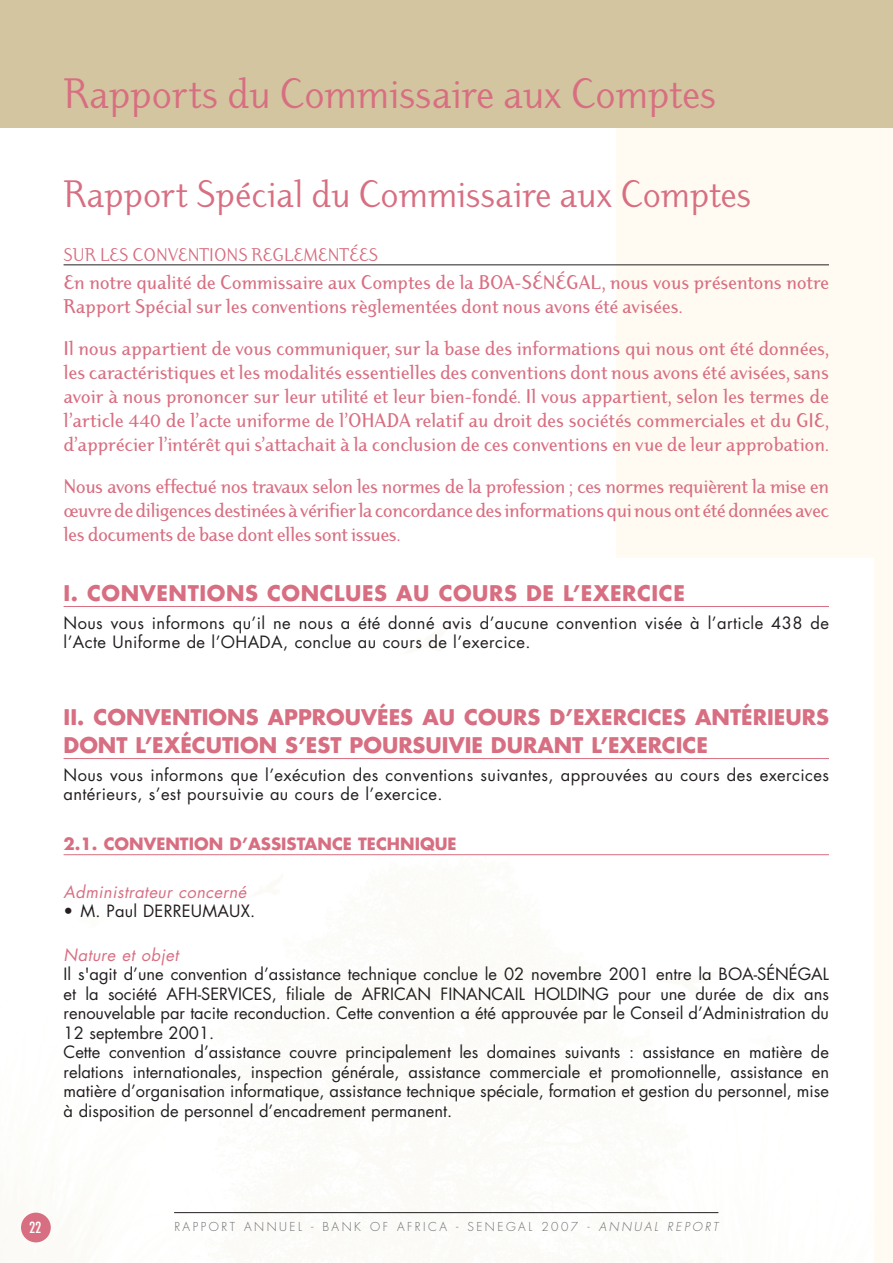
<style>
.page{position:relative;width:893px;height:1263px;background:#fff}
.page>*{position:absolute;margin:0;border:0;box-sizing:border-box;transform-origin:0 0}
.t1{font:45px "Dyadis ITC";color:#d86e81}
.t2{font:40.5px "Dyadis ITC";color:#d86e81}
.t3{font:500 21px/24px "Dyadis ITC";letter-spacing:-.005em;color:#d86e81;text-align:justify}
.t4{font:700 21px/27.3px "Futura";color:#d86e81}
.t5{font:700 21px "Futura";letter-spacing:.025em;color:#d86e81}
.t6{font:19.5px "Dyadis ITC";color:#d86e81}
.t7{font:16.5px/19.5px "Futura";color:#231f20}
.t8{font:16.5px/19.5px "Futura";letter-spacing:.025em;color:#231f20}
.t9{font:700 16.5px "Futura";color:#d86e81}
.t10{font:italic 16.5px "Futura";color:#d86e81}
.t11{font:condensed 15px "Futura";color:#fff}
.t12{font:300 12px "Futura";letter-spacing:.21em;color:#6d6e70}
.s1{font-style:italic}
</style>
<div class="page">
<div style="left:616px;top:1px;width:277px;height:1262px;background:#fffbf3"></div>
<img style="left:0;top:558px;width:873px;height:705px">
<hr style="left:174px;top:1212px;width:544px;height:1px;background:#231f20">
<div style="left:21px;top:1212px;width:30px;height:30px;background:#d86e81;border-radius:50%"></div>
<div style="left:0;top:1px;width:893px;height:127px;background:#d3c5a0"></div>
<hr style="left:64px;top:265px;width:765px;height:1px;background:#231f20">
<hr style="left:64px;top:606px;width:765px;height:1px;background:#d86e81">
<hr style="left:64px;top:758px;width:765px;height:1px;background:#d86e81">
<hr style="left:64px;top:854px;width:765px;height:1px;background:#d86e81">
<h1 class="t1" style="left:64px;top:76px;width:654px">Rapports du Commissaire aux Comptes</h1>
<h2 class="t2" style="left:64px;top:178px;width:689px">Rapport Spécial du Commissaire aux Comptes</h2>
<p class="t6" style="left:64px;top:247px;width:316px">SUR LES CONVENTIONS REGLEMENTÉES</p>
<p class="t3" style="left:64px;top:272px;width:767px">En notre qualité de Commissaire aux Comptes de la BOA-SÉNÉGAL, nous vous présentons notre<br>Rapport Spécial sur les conventions règlementées dont nous avons été avisées.</p>
<p class="t3" style="left:64px;top:338px;width:767px">Il nous appartient de vous communiquer, sur la base des informations qui nous ont été données, les caractéristiques et les modalités essentielles des conventions dont nous avons été avisées, sans avoir à nous prononcer sur leur utilité et leur bien-fondé. Il vous appartient, selon les termes de l’article 440 de l’acte uniforme de l’OHADA relatif au droit des sociétés commerciales et du GIE, d’apprécier l’intérêt qui s’attachait à la conclusion de ces conventions en vue de leur approbation.</p>
<p class="t3" style="left:64px;top:476px;width:767px">Nous avons effectué nos travaux selon les normes de la profession ; ces normes requièrent la mise en œuvre de diligences destinées à vérifier la concordance des informations qui nous ont été données avec les documents de base dont elles sont issues.</p>
<p class="t5" style="left:64px;top:583px;width:623px">I. CONVENTIONS CONCLUES AU COURS DE L’EXERCICE</p>
<p class="t8" style="left:64px;top:614px;width:767px">Nous vous informons qu’il ne nous a été donné avis d’aucune convention visée à l’article 438 de l’Acte Uniforme de l’OHADA, conclue au cours de l’exercice.</p>
<p class="t4" style="left:64px;top:706px;width:767px">II. CONVENTIONS APPROUVÉES AU COURS D’EXERCICES ANTÉRIEURS<br>DONT L’EXÉCUTION S’EST POURSUIVIE DURANT L’EXERCICE</p>
<p class="t8" style="left:64px;top:766px;width:767px">Nous vous informons que l’exécution des conventions suivantes, approuvées au cours des exercices antérieurs, s’est poursuivie au cours de l’exercice.</p>
<p class="t9" style="left:64px;top:836px;width:395px">2.1. CONVENTION D’ASSISTANCE TECHNIQUE</p>
<p class="t10" style="left:64px;top:884px;width:187px">Administrateur concerné</p>
<p class="t7" style="left:64px;top:903px;width:193px">• M. Paul DERREUMAUX.</p>
<p class="t10" style="left:64px;top:947px;width:119px">Nature et objet</p>
<p class="t7" style="left:64px;top:966px;width:767px">Il s'agit d’une convention d’assistance technique conclue le 02 novembre 2001 entre la BOA-SÉNÉGAL et la société AFH-SERVICES, filiale de AFRICAN FINANCAIL HOLDING pour une durée de dix ans renouvelable par tacite reconduction. Cette convention a été approuvée par le Conseil d’Administration du 12 septembre 2001.<br>Cette convention d’assistance couvre principalement les domaines suivants : assistance en matière de relations internationales, inspection générale, assistance commerciale et promotionnelle, assistance en matière d’organisation informatique, assistance technique spéciale, formation et gestion du personnel, mise à disposition de personnel d’encadrement permanent.</p>
<p class="t11" style="left:29px;top:1220px;width:14px">22</p>
<p class="t12" style="left:174px;top:1221px;width:547px">RAPPORT ANNUEL - BANK OF AFRICA - SENEGAL 2007 - <span class="s1">ANNUAL REPORT</span></p>
</div>
